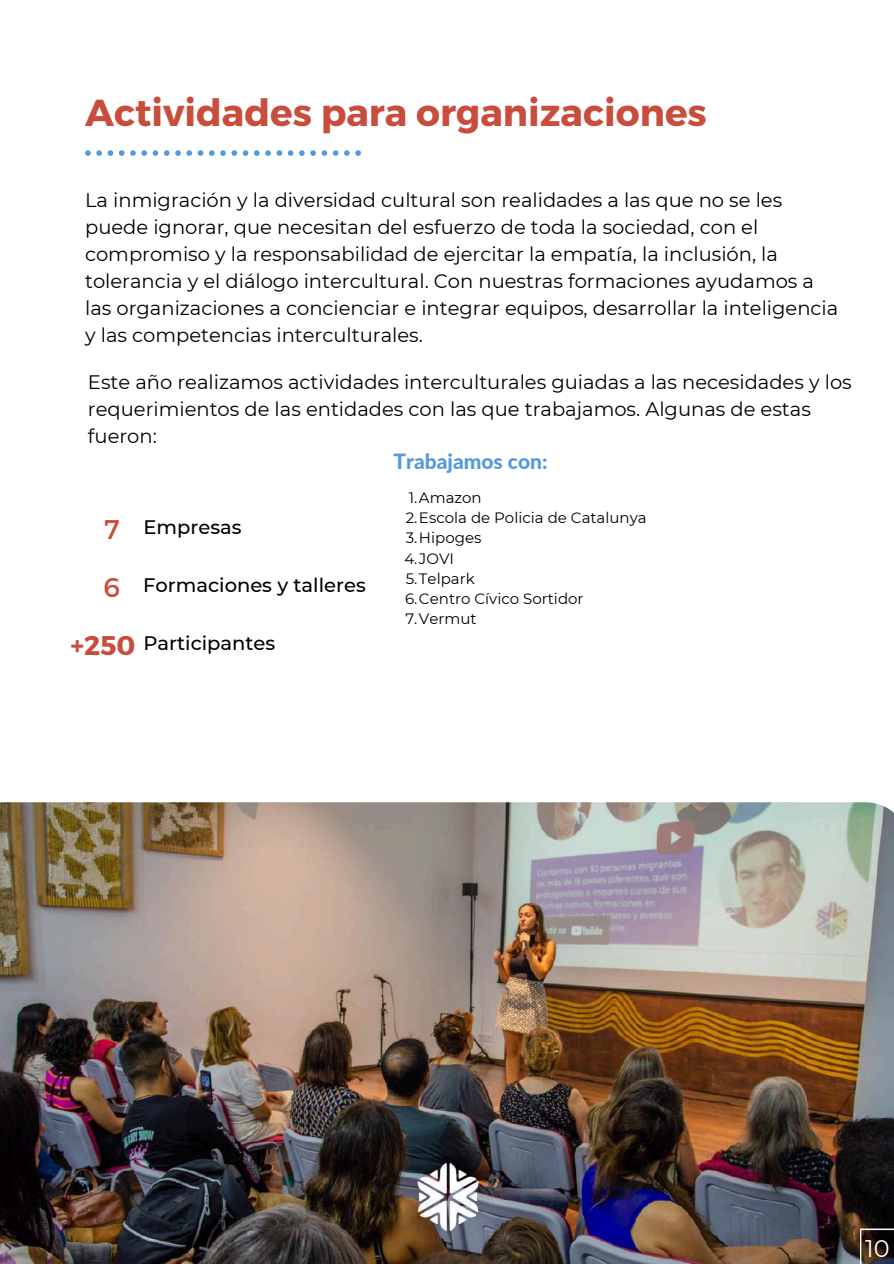
<style>
.page{position:relative;width:894px;height:1264px;background:#fff}
.page>*{position:absolute;margin:0;border:0;box-sizing:border-box;transform-origin:0 0}
.t1{font:700 37.5px "Montserrat";color:#c84d3c}
.t2{font:700 27px "Montserrat";color:#c84d3c}
.t3{font:27px/58.2px "Montserrat";color:#c84d3c}
.t4{font:24px "Montserrat";color:#fff}
.t5{font:800 21px "Lato";color:#5399db}
.t6{font:19.5px/27px "Montserrat";color:#000}
.t7{font:500 19.5px "Montserrat";color:#000}
.t8{font:15px/20.2px "Montserrat";color:#000}
</style>
<div class="page">
<svg style="left:85px;top:150px;width:276px;height:6px"></svg>
<img style="left:0;top:802px;width:893px;height:461px">
<svg style="left:859px;top:1228px;width:34px;height:35px"></svg>
<img style="left:406px;top:1156px;width:81px;height:83px">
<h1 class="t1" style="left:85px;top:88px;width:623px">Actividades para organizaciones</h1>
<p class="t6" style="left:85px;top:187px;width:754px">La inmigración y la diversidad cultural son realidades a las que no se les puede ignorar, que necesitan del esfuerzo de toda la sociedad, con el compromiso y la responsabilidad de ejercitar la empatía, la inclusión, la tolerancia y el diálogo intercultural. Con nuestras formaciones ayudamos a las organizaciones a concienciar e integrar equipos, desarrollar la inteligencia y las competencias interculturales.</p>
<p class="t6" style="left:88px;top:368px;width:765px">Este año realizamos actividades interculturales guiadas a las necesidades y los requerimientos de las entidades con las que trabajamos. Algunas de estas fueron:</p>
<h2 class="t3" style="left:103px;top:498px;width:18px">7<br>6</h2>
<h2 class="t2" style="left:70px;top:628px;width:67px">+250</h2>
<p class="t7" style="left:143px;top:515px;width:100px">Empresas</p>
<p class="t7" style="left:143px;top:573px;width:224px">Formaciones y talleres</p>
<p class="t7" style="left:143px;top:631px;width:133px">Participantes</p>
<p class="t5" style="left:393px;top:448px;width:156px">Trabajamos con:</p>
<p class="t8" style="left:404px;top:487px;width:244px;text-indent:4px">1.Amazon<br>2.Escola de Policia de Catalunya<br>3.Hipoges<br>4.JOVI<br>5.Telpark<br>6.Centro Cívico Sortidor<br>7.Vermut</p>
<p class="t4" style="left:864px;top:1233px;width:26px">10</p>
</div>
